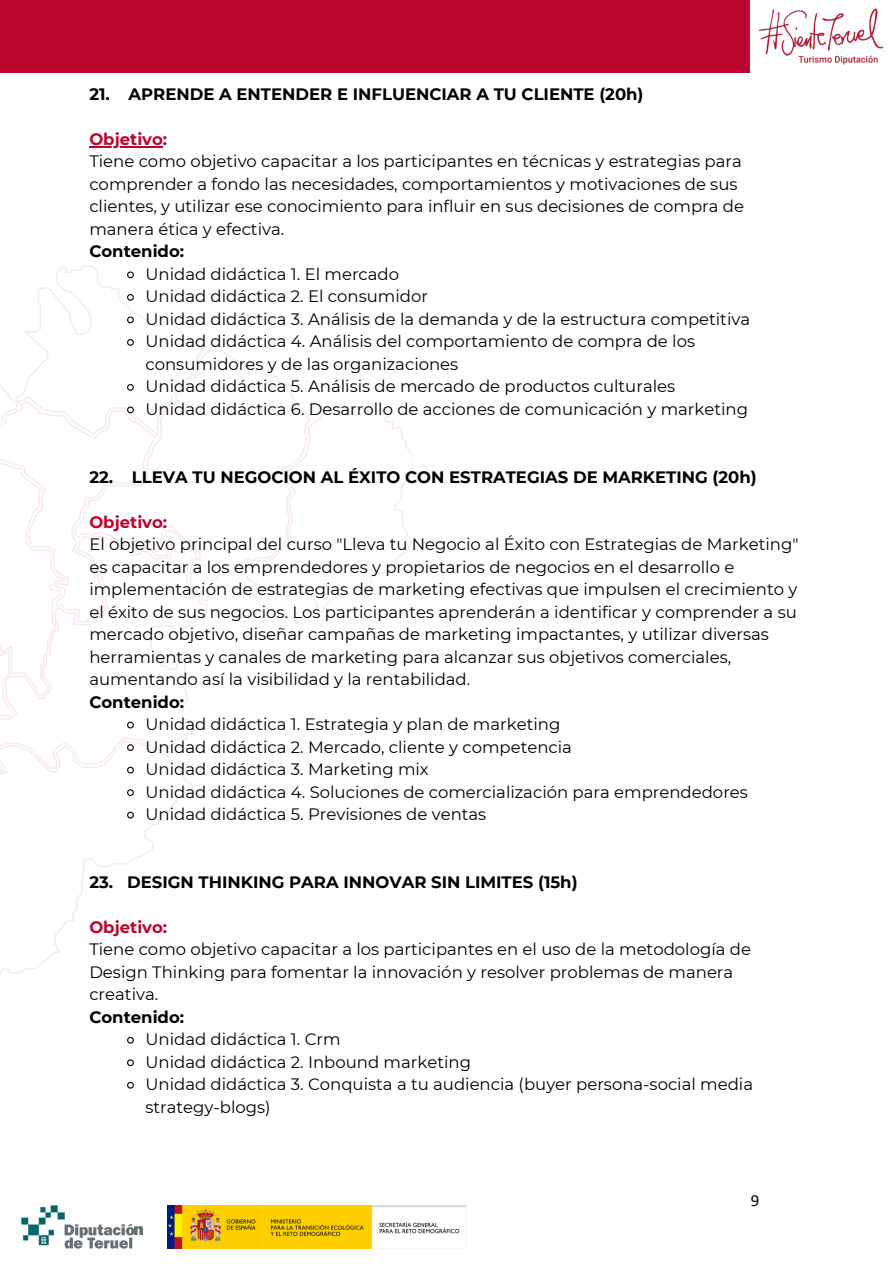
<style>
.page{position:relative;width:894px;height:1264px;background:#fff}
.page>*{position:absolute;margin:0;border:0;box-sizing:border-box;transform-origin:0 0}
.t1{font:16.8px "Calibri";color:#000}
.t2{font:16.5px/22.5px "Montserrat";color:#000}
.t3{font:700 16.5px "Montserrat";color:#000}
.t4{font:700 16.5px "Montserrat";color:#ba062e}
</style>
<div class="page">
<img style="left:0;top:265px;width:413px;height:802px">
<hr style="left:89px;top:146px;width:74px;height:1px;background:#ba062e">
<svg style="left:126px;top:271px;width:9px;height:8px"></svg>
<svg style="left:126px;top:293px;width:9px;height:8px"></svg>
<svg style="left:126px;top:316px;width:9px;height:8px"></svg>
<svg style="left:126px;top:338px;width:9px;height:8px"></svg>
<svg style="left:126px;top:383px;width:9px;height:8px"></svg>
<svg style="left:126px;top:406px;width:9px;height:8px"></svg>
<svg style="left:126px;top:721px;width:9px;height:8px"></svg>
<svg style="left:126px;top:743px;width:9px;height:8px"></svg>
<svg style="left:126px;top:766px;width:9px;height:8px"></svg>
<svg style="left:126px;top:788px;width:9px;height:8px"></svg>
<svg style="left:126px;top:811px;width:9px;height:8px"></svg>
<svg style="left:126px;top:1036px;width:9px;height:8px"></svg>
<svg style="left:126px;top:1058px;width:9px;height:8px"></svg>
<svg style="left:127px;top:1081px;width:7px;height:8px"></svg>
<div style="left:0;top:0;width:749px;height:72px;background:#ba062e"></div>
<img style="left:758px;top:9px;width:125px;height:56px">
<img style="left:168px;top:1205px;width:298px;height:42px">
<img style="left:22px;top:1205px;width:112px;height:42px">
<svg style="left:134px;top:1226px;width:8px;height:8px"></svg>
<h1 class="t3" style="left:89px;top:84px;width:555px">21. APRENDE A ENTENDER E INFLUENCIAR A TU CLIENTE (20h)</h1>
<p class="t4" style="left:89px;top:129px;width:79px">Objetivo:</p>
<p class="t2" style="left:89px;top:150px;width:656px">Tiene como objetivo capacitar a los participantes en técnicas y estrategias para comprender a fondo las necesidades, comportamientos y motivaciones de sus clientes, y utilizar ese conocimiento para influir en sus decisiones de compra de manera ética y efectiva.</p>
<p class="t3" style="left:89px;top:241px;width:96px">Contenido:</p>
<p class="t2" style="left:145px;top:263px;width:255px">Unidad didáctica 1. El mercado</p>
<p class="t2" style="left:145px;top:285px;width:284px">Unidad didáctica 2. El consumidor</p>
<p class="t2" style="left:145px;top:308px;width:606px">Unidad didáctica 3. Análisis de la demanda y de la estructura competitiva</p>
<p class="t2" style="left:145px;top:330px;width:551px">Unidad didáctica 4. Análisis del comportamiento de compra de los consumidores y de las organizaciones</p>
<p class="t2" style="left:145px;top:375px;width:531px">Unidad didáctica 5. Análisis de mercado de productos culturales</p>
<p class="t2" style="left:145px;top:398px;width:604px">Unidad didáctica 6. Desarrollo de acciones de comunicación y marketing</p>
<h1 class="t3" style="left:89px;top:466px;width:668px">22. LLEVA TU NEGOCION AL ÉXITO CON ESTRATEGIAS DE MARKETING (20h)</h1>
<p class="t4" style="left:89px;top:511px;width:79px">Objetivo:</p>
<p class="t2" style="left:89px;top:533px;width:710px">El objetivo principal del curso "Lleva tu Negocio al Éxito con Estrategias de Marketing" es capacitar a los emprendedores y propietarios de negocios en el desarrollo e implementación de estrategias de marketing efectivas que impulsen el crecimiento y el éxito de sus negocios. Los participantes aprenderán a identificar y comprender a su mercado objetivo, diseñar campañas de marketing impactantes, y utilizar diversas herramientas y canales de marketing para alcanzar sus objetivos comerciales, aumentando así la visibilidad y la rentabilidad.</p>
<p class="t3" style="left:89px;top:691px;width:96px">Contenido:</p>
<p class="t2" style="left:145px;top:713px;width:416px">Unidad didáctica 1. Estrategia y plan de marketing</p>
<p class="t2" style="left:145px;top:735px;width:428px">Unidad didáctica 2. Mercado, cliente y competencia</p>
<p class="t2" style="left:145px;top:758px;width:285px">Unidad didáctica 3. Marketing mix</p>
<p class="t2" style="left:145px;top:780px;width:603px">Unidad didáctica 4. Soluciones de comercialización para emprendedores</p>
<p class="t2" style="left:145px;top:803px;width:342px">Unidad didáctica 5. Previsiones de ventas</p>
<h1 class="t3" style="left:89px;top:871px;width:489px">23. DESIGN THINKING PARA INNOVAR SIN LIMITES (15h)</h1>
<p class="t4" style="left:89px;top:916px;width:79px">Objetivo:</p>
<p class="t2" style="left:89px;top:938px;width:663px">Tiene como objetivo capacitar a los participantes en el uso de la metodología de<br>Design Thinking para fomentar la innovación y resolver problemas de manera creativa.</p>
<p class="t3" style="left:89px;top:1006px;width:96px">Contenido:</p>
<p class="t2" style="left:145px;top:1028px;width:197px">Unidad didáctica 1. Crm</p>
<p class="t2" style="left:145px;top:1050px;width:327px">Unidad didáctica 2. Inbound marketing</p>
<p class="t2" style="left:145px;top:1073px;width:609px">Unidad didáctica 3. Conquista a tu audiencia (buyer persona-social media strategy-blogs)</p>
<p class="t1" style="left:750px;top:1192px;width:10px">9</p>
</div>
